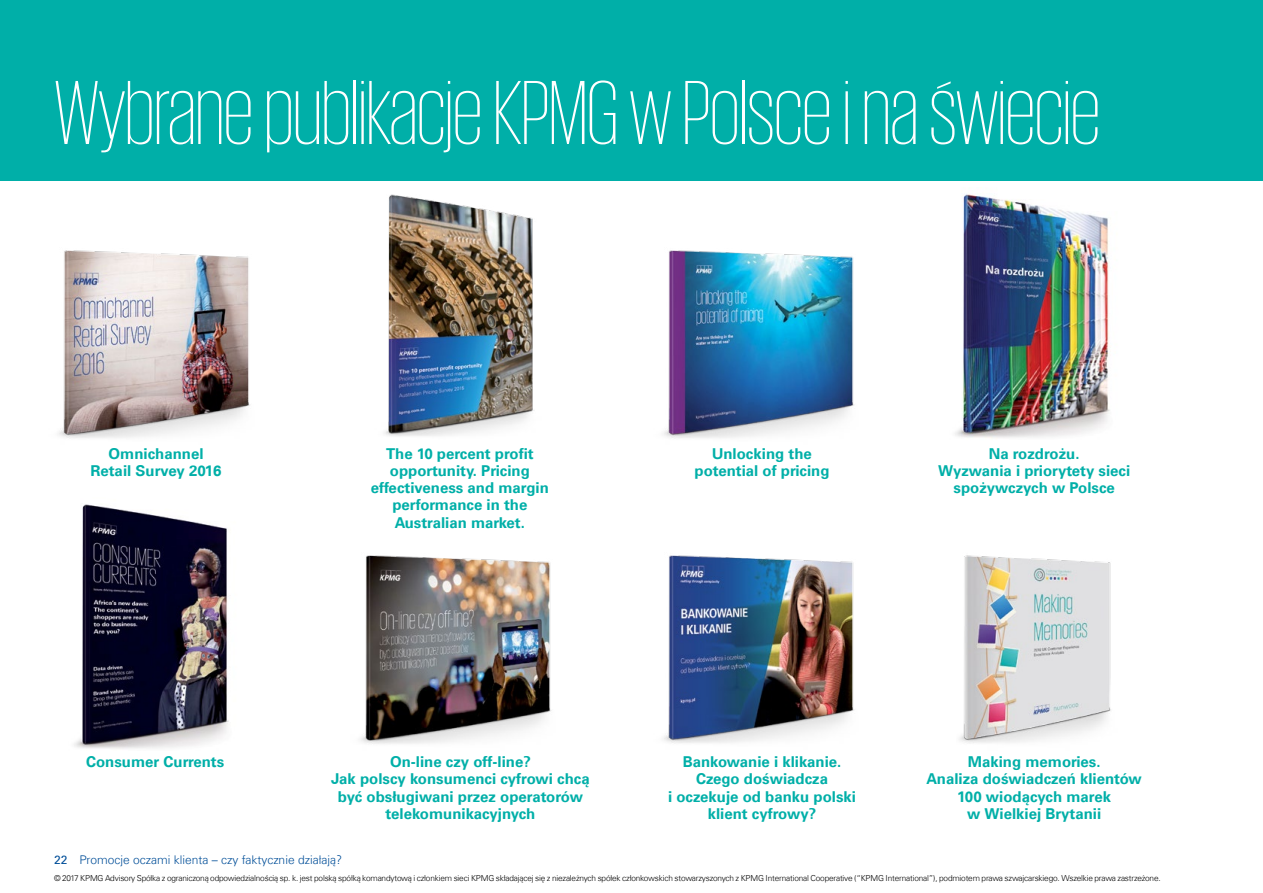
<style>
.page{position:relative;width:1263px;height:893px;background:#fff}
.page>*{position:absolute;margin:0;border:0;box-sizing:border-box;transform-origin:0 0}
.t1{font:200 93px "KPMG";letter-spacing:-.01em;color:#fff}
.t2{font:700 15px/17.2px "Universfor KPMG";color:#00afa8;text-align:center}
.t3{font:300 12px "Universfor KPMG";color:#004e98}
.t4{font:300 8.25px "Universfor KPMG";letter-spacing:-.02em;color:#000}
.s1{font-weight:400}
</style>
<div class="page">
<div style="left:0;top:0;width:1263px;height:181px;background:#00afa8"></div>
<img style="left:59px;top:250px;width:191px;height:188px">
<img style="left:360px;top:555px;width:192px;height:189px">
<img style="left:664px;top:555px;width:190px;height:188px">
<img style="left:664px;top:250px;width:190px;height:188px">
<img style="left:384px;top:194px;width:150px;height:242px">
<img style="left:74px;top:504px;width:155px;height:245px">
<img style="left:955px;top:194px;width:155px;height:244px">
<img style="left:959px;top:555px;width:152px;height:188px">
<h1 class="t1" style="left:54px;top:68px;width:1048px">Wybrane publikacje KPMG wPolsce ina świecie</h1>
<p class="t2" style="left:90px;top:445px;width:133px">Omnichannel<br>Retail Survey 2016</p>
<p class="t2" style="left:371px;top:445px;width:179px">The 10 percent profit opportunity. Pricing effectiveness and margin performance in the<br>Australian market.</p>
<p class="t2" style="left:694px;top:445px;width:136px">Unlocking the potential of pricing</p>
<p class="t2" style="left:938px;top:445px;width:194px">Na rozdrożu.<br>Wyzwania i priorytety sieci spożywczych w Polsce</p>
<p class="t2" style="left:86px;top:753px;width:140px">Consumer Currents</p>
<p class="t2" style="left:331px;top:753px;width:260px">On-line czy off-line?<br>Jak polscy konsumenci cyfrowi chcą być obsługiwani przez operatorów telekomunikacyjnych</p>
<p class="t3" style="left:54px;top:852px;width:289px"><span class="s1">22</span> Promocje oczami klienta – czy faktycznie działają?</p>
<p class="t2" style="left:668px;top:753px;width:190px">Bankowanie i klikanie.<br>Czego doświadcza<br>i oczekuje od banku polski klient cyfrowy?</p>
<p class="t2" style="left:926px;top:753px;width:217px">Making memories.<br>Analiza doświadczeń klientów<br>100 wiodących marek<br>w Wielkiej Brytanii</p>
<p class="t4" style="left:54px;top:873px;width:1108px">© 2017 KPMG Advisory Spółka z ograniczoną odpowiedzialnością sp. k. jest polską spółką komandytową i członkiem sieci KPMG składającej się z niezależnych spółek członkowskich stowarzyszonych z KPMG International Cooperative (“KPMG International”), podmiotem prawa szwajcarskiego. Wszelkie prawa zastrzeżone.</p>
</div>
